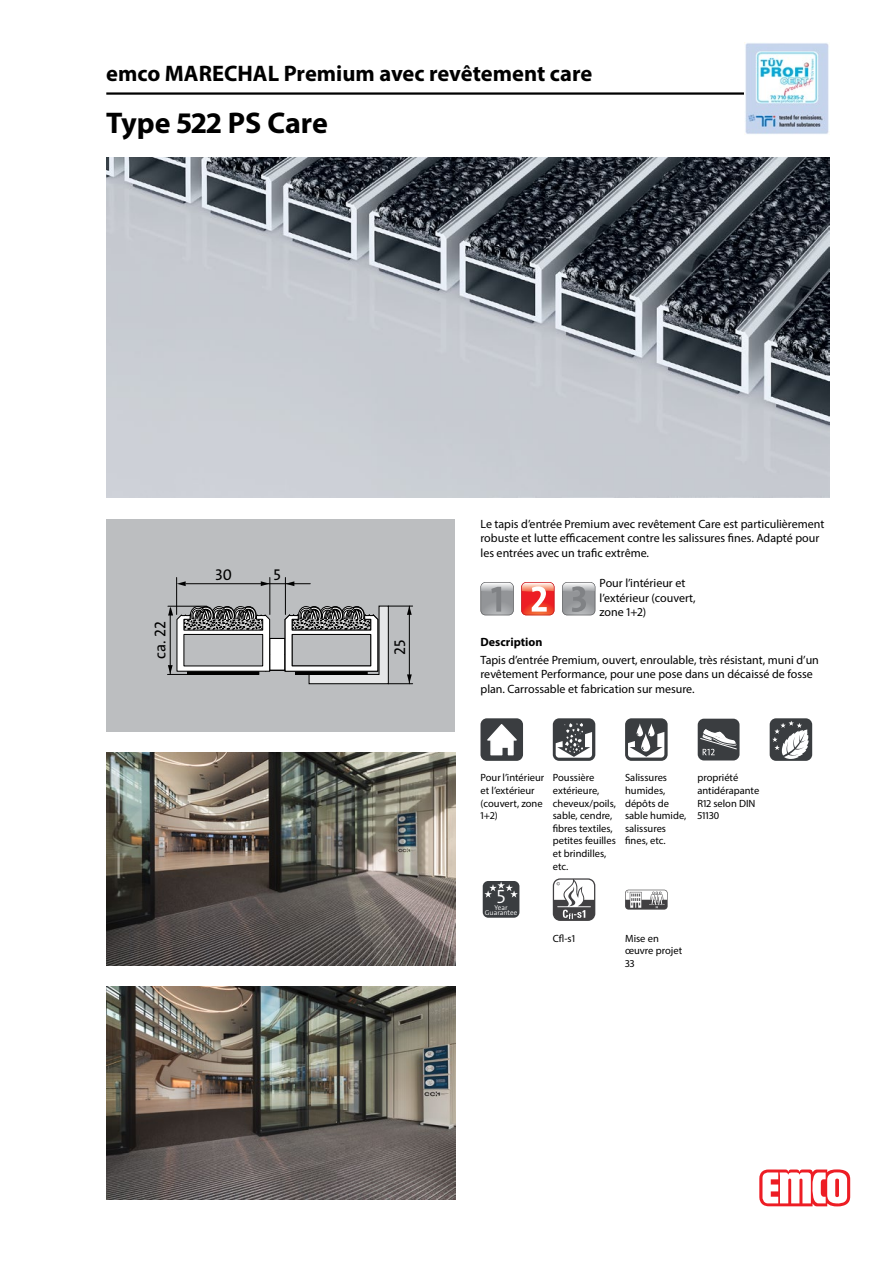
<style>
.page{position:relative;width:893px;height:1263px;background:#fff}
.page>*{position:absolute;margin:0;border:0;box-sizing:border-box;transform-origin:0 0}
.typ_bau{font:700 30px "Myriad Pro";color:#000}
.titel1_em_bau{font:700 22.5px "Myriad Pro";color:#000}
.BILDR{font:300 19.5px "The Sans Os F";color:#fff}
.BILDR-2{font:15.6px "The Sans Os F";color:#000}
.fliesstext_bau{font:12px/14.4px "Myriad Pro";color:#000}
.Stoerer{font:12px/14.4px "Myriad Pro";color:#000}
.fliesstext_bold_bau{font:700 12px "Myriad Pro";color:#000}
.mouseovertext_bau{font:10.5px/12.6px "Myriad Pro";color:#000}
.BILDR-3{font:300 7.05px/5.2px "The Sans Os F";color:#fff;text-align:center}
</style>
<div class="page">
<img style="left:106px;top:157px;width:723px;height:340px">
<hr style="left:106px;top:92px;width:723px;height:3px;background:#000">
<svg style="left:759px;top:1169px;width:91px;height:37px"></svg>
<img style="left:744px;top:43px;width:85px;height:91px">
<div style="left:106px;top:519px;width:349px;height:212px;background:#bcbec0"></div>
<hr style="left:186px;top:583px;width:84px;height:1px;background:#000">
<svg style="left:261px;top:581px;width:8px;height:5px"></svg>
<svg style="left:177px;top:581px;width:9px;height:5px"></svg>
<svg style="left:286px;top:581px;width:8px;height:5px"></svg>
<hr style="left:176px;top:577px;width:1px;height:37px;background:#000">
<hr style="left:285px;top:577px;width:1px;height:37px;background:#000">
<hr style="left:269px;top:577px;width:1px;height:37px;background:#000">
<hr style="left:270px;top:583px;width:40px;height:1px;background:#000">
<svg style="left:167px;top:605px;width:246px;height:79px"></svg>
<img style="left:106px;top:753px;width:349px;height:212px">
<img style="left:106px;top:986px;width:349px;height:213px">
<svg style="left:521px;top:582px;width:33px;height:33px"></svg>
<svg style="left:562px;top:582px;width:33px;height:33px"></svg>
<svg style="left:480px;top:582px;width:34px;height:33px"></svg>
<div style="left:480px;top:718px;width:43px;height:43px;background:#3a3d40;border-radius:6px"></div>
<svg style="left:487px;top:724px;width:30px;height:31px"></svg>
<div style="left:553px;top:718px;width:42px;height:43px;background:#3a3d40;border-radius:6px"></div>
<svg style="left:556px;top:723px;width:36px;height:35px"></svg>
<div style="left:625px;top:718px;width:43px;height:43px;background:linear-gradient(to right,#3a3d40,#3a3d40);border-radius:6px"></div>
<svg style="left:628px;top:723px;width:36px;height:34px"></svg>
<div style="left:698px;top:719px;width:41px;height:41px;background:#3a3d40;border-radius:6px"></div>
<svg style="left:700px;top:729px;width:37px;height:26px"></svg>
<div style="left:770px;top:718px;width:42px;height:43px;background:#3a3d40;border-radius:6px"></div>
<svg style="left:772px;top:721px;width:37px;height:38px"></svg>
<div style="left:483px;top:881px;width:36px;height:37px;background:#3a3d40;border-radius:5px"></div>
<svg style="left:484px;top:882px;width:34px;height:15px"></svg>
<svg style="left:553px;top:878px;width:42px;height:43px"></svg>
<svg style="left:625px;top:890px;width:43px;height:19px"></svg>
<p class="titel1_em_bau" style="left:106px;top:59px;width:487px">emco MARECHAL Premium avec revêtement care</p>
<p class="typ_bau" style="left:106px;top:103px;width:223px">Type 522 PS Care</p>
<p class="BILDR-2" style="left:150px;top:659px;width:39px;rotate:-90deg">ca. 22</p>
<p class="BILDR-2" style="left:215px;top:564px;width:18px">30</p>
<p class="BILDR-2" style="left:274px;top:564px;width:9px">5</p>
<p class="BILDR-2" style="left:390px;top:655px;width:17px;rotate:-90deg">25</p>
<p class="Stoerer" style="left:480px;top:516px;width:345px">Le tapis d’entrée Premium avec revêtement Care est particulièrement robuste et lutte efficacement contre les salissures fines. Adapté pour les entrées avec un trafic extrême.</p>
<p class="fliesstext_bau" style="left:600px;top:576px;width:98px">Pour l’intérieur et l’extérieur (couvert, zone 1+2)</p>
<p class="fliesstext_bold_bau" style="left:480px;top:635px;width:63px">Description</p>
<p class="fliesstext_bau" style="left:480px;top:652px;width:340px">Tapis d’entrée Premium, ouvert, enroulable, très résistant, muni d’un revêtement Performance, pour une pose dans un décaissé de fosse plan. Carrossable et fabrication sur mesure.</p>
<p class="mouseovertext_bau" style="left:480px;top:771px;width:65px">Pour l’intérieur et l’extérieur (couvert, zone<br>1+2)</p>
<p class="mouseovertext_bau" style="left:553px;top:771px;width:65px">Poussière extérieure, cheveux/poils, sable, cendre, fibres textiles, petites feuilles et brindilles, etc.</p>
<p class="mouseovertext_bau" style="left:625px;top:771px;width:63px">Salissures humides, dépôts de sable humide, salissures fines, etc.</p>
<p class="mouseovertext_bau" style="left:697px;top:771px;width:63px">propriété antidérapante<br>R12 selon DIN<br>51130</p>
<p class="BILDR" style="left:497px;top:884px;width:10px">5</p>
<p class="BILDR-3" style="left:485px;top:905px;width:34px">Year<br>Guarantee</p>
<p class="mouseovertext_bau" style="left:553px;top:931px;width:24px">Cfl-s1</p>
<p class="mouseovertext_bau" style="left:625px;top:931px;width:59px">Mise en œuvre projet<br>33</p>
</div>
